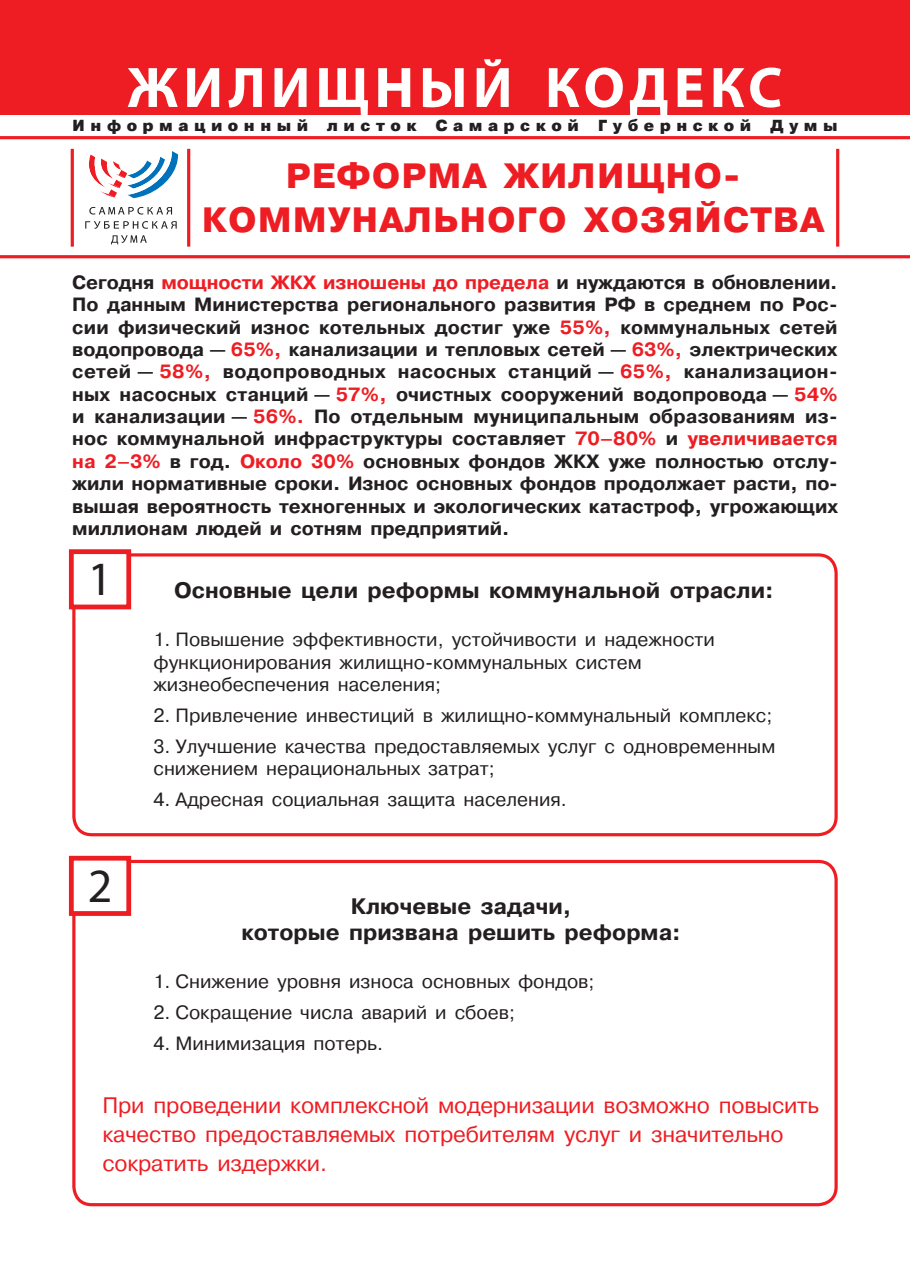
<style>
.page{position:relative;width:910px;height:1280px;background:#fff}
.page>*{position:absolute;margin:0;border:0;box-sizing:border-box;transform-origin:0 0}
.t1{font:700 57.6px "Myriad Pro";letter-spacing:.085em;color:#fff}
.t2{font:48px "Myriad Pro";color:#231f20}
.t3{font:800 35.1px/44.7px "Pragmatica";letter-spacing:.03em;color:#ee1d23;text-align:center}
.t4{font:22.35px/28.8px "Pragmatica";letter-spacing:-.01em;color:#ee1d23}
.t5{font:700 22.35px/25.5px "Pragmatica";color:#231f20;text-align:center}
.t6{font:700 19.2px/22.4px "Pragmatica";color:#231f20;text-align:justify}
.t7{font:19.2px/22.4px "Pragmatica";color:#231f20}
.t8{font:900 16.05px "Pragmatica";letter-spacing:.345em;color:#231f20}
.s1{color:#ee1d23}
</style>
<div class="page">
<div style="left:0;top:0;width:910px;height:115px;background:#ee1d23"></div>
<svg style="left:89px;top:151px;width:89px;height:47px"></svg>
<svg style="left:89px;top:207px;width:83px;height:8px"></svg>
<svg style="left:85px;top:221px;width:92px;height:8px"></svg>
<svg style="left:111px;top:235px;width:36px;height:9px"></svg>
<hr style="left:0;top:136px;width:910px;height:3px;background:#ee1d23">
<hr style="left:0;top:255px;width:910px;height:3px;background:#ee1d23">
<hr style="left:187px;top:149px;width:3px;height:98px;background:#ee1d23">
<hr style="left:71px;top:149px;width:3px;height:98px;background:#ee1d23">
<hr style="left:836px;top:149px;width:3px;height:98px;background:#ee1d23">
<div style="left:72px;top:553px;width:766px;height:283px;border:3px solid #ee1d23;border-radius:18px"></div>
<div style="left:71px;top:552px;width:58px;height:55px;background:#fff"></div>
<div style="left:69px;top:549px;width:62px;height:60px;border:5px solid #ee1d23"></div>
<div style="left:72px;top:860px;width:766px;height:346px;border:3px solid #ee1d23;border-radius:18px"></div>
<div style="left:71px;top:858px;width:58px;height:55px;background:#fff"></div>
<div style="left:69px;top:856px;width:62px;height:60px;border:5px solid #ee1d23"></div>
<p class="t1" style="left:128px;top:50px;width:656px">ЖИЛИЩНЫЙ КОДЕКС</p>
<p class="t8" style="left:72px;top:115px;width:767px">Информационный листок Самарской Губернской Думы</p>
<p class="t3" style="left:202px;top:154px;width:624px">РЕФОРМА ЖИЛИЩНО-<br>КОММУНАЛЬНОГО ХОЗЯЙСТВА</p>
<p class="t6" style="left:72px;top:271px;width:767px">Сегодня <span class="s1">мощности ЖКХ изношены до предела</span> и нуждаются в обновлении.<br>По данным Министерства регионального развития РФ в среднем по Рос&shy;сии физический износ котельных достиг уже <span class="s1">55%,</span> коммунальных сетей водопровода — <span class="s1">65%,</span> канализации и тепловых сетей — <span class="s1">63%,</span> электрических сетей — <span class="s1">58%,</span> водопроводных насосных станций — <span class="s1">65%,</span> канализацион&shy;ных насосных станций — <span class="s1">57%,</span> очистных сооружений водопровода — <span class="s1">54% </span>и канализации — <span class="s1">56%.</span> По отдельным муниципальным образованиям из&shy;нос коммунальной инфраструктуры составляет <span class="s1">70–80%</span> и <span class="s1">увеличивается на 2–3%</span> в год. <span class="s1">Около 30%</span> основных фондов ЖКХ уже полностью отслу&shy;жили нормативные сроки. Износ основных фондов продолжает расти, по&shy;вышая вероятность техногенных и экологических катастроф, угрожающих миллионам людей и сотням предприятий.</p>
<p class="t2" style="left:88px;top:549px;width:26px">1</p>
<p class="t2" style="left:88px;top:856px;width:26px">2</p>
<p class="t5" style="left:174px;top:578px;width:601px">Основные цели реформы коммунальной отрасли:</p>
<p class="t7" style="left:154px;top:629px;width:563px">1. Повышение эффективности, устойчивости и надежности функционирования жилищно-коммунальных систем жизнеобеспечения населения;</p>
<p class="t7" style="left:154px;top:704px;width:620px">2. Привлечение инвестиций в жилищно-коммунальный комплекс;</p>
<p class="t7" style="left:154px;top:735px;width:623px">3. Улучшение качества предоставляемых услуг с одновременным снижением нерациональных затрат;</p>
<p class="t7" style="left:154px;top:789px;width:415px">4. Адресная социальная защита населения.</p>
<p class="t5" style="left:241px;top:894px;width:441px">Ключевые задачи,<br>которые призвана решить реформа:</p>
<p class="t7" style="left:154px;top:970px;width:443px">1. Снижение уровня износа основных фондов;</p>
<p class="t7" style="left:154px;top:1001px;width:363px">2. Сокращение числа аварий и сбоев;</p>
<p class="t7" style="left:154px;top:1032px;width:231px">4. Минимизация потерь.</p>
<p class="t4" style="left:102px;top:1091px;width:718px">При проведении комплексной модернизации возможно повысить качество предоставляемых потребителям услуг и значительно сократить издержки.</p>
</div>
